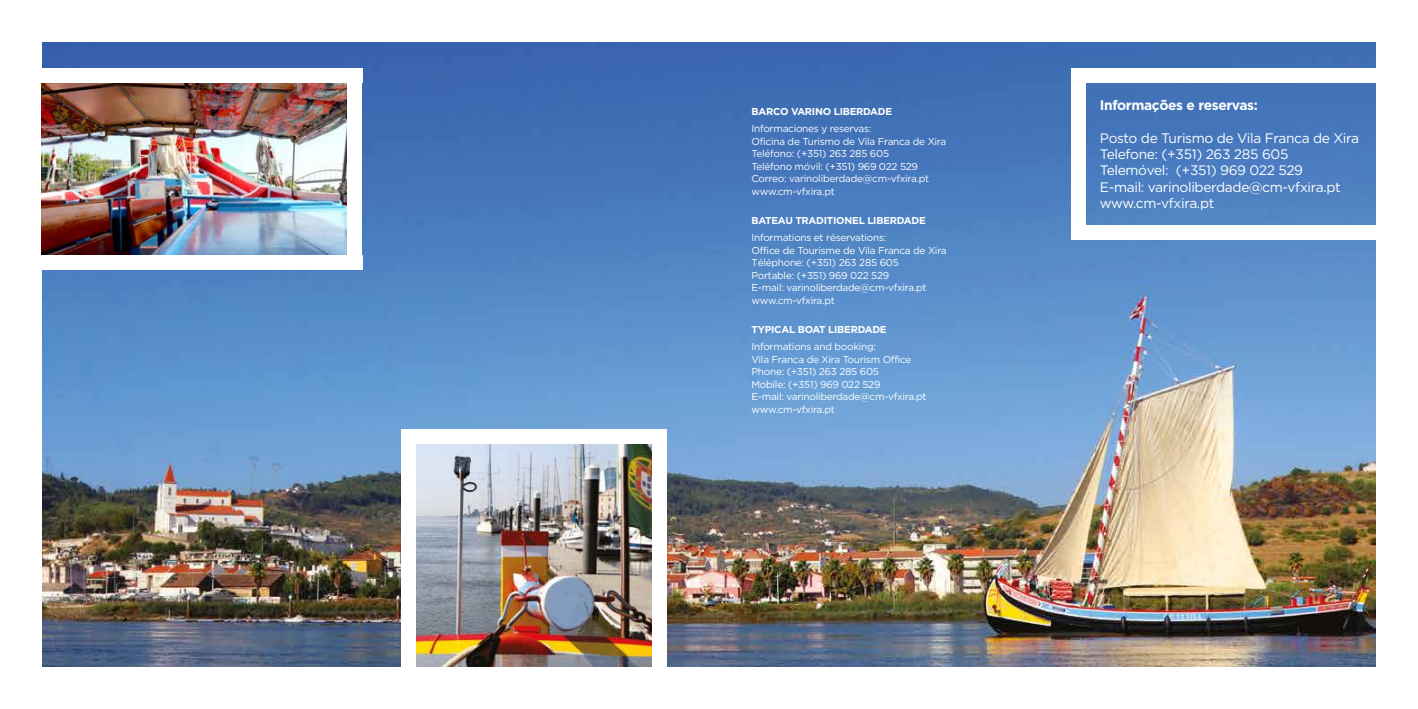
<style>
.page{position:relative;width:1418px;height:709px;background:#fff}
.page>*{position:absolute;margin:0;border:0;box-sizing:border-box;transform-origin:0 0}
.t1{font:13.75px/16.2px "Gotham";letter-spacing:-.025em;color:#fff}
.t2{font:700 13.75px "Gotham";letter-spacing:-.025em;color:#fff}
.t3{font:10px/12.5px "Gotham";letter-spacing:-.025em;color:#fff}
.t4{font:700 10px "Gotham";letter-spacing:-.025em;color:#fff}
</style>
<div class="page">
<img style="left:43px;top:43px;width:1332px;height:623px">
<img style="left:41px;top:82px;width:307px;height:174px">
<div style="left:348px;top:68px;width:14px;height:202px;background:#fff"></div>
<div style="left:0;top:68px;width:362px;height:14px;background:#fff"></div>
<img style="left:415px;top:443px;width:237px;height:223px">
<div style="left:0;top:256px;width:362px;height:14px;background:#fff"></div>
<div style="left:401px;top:429px;width:14px;height:237px;background:#fff"></div>
<div style="left:1070px;top:225px;width:347px;height:15px;background:#fff"></div>
<div style="left:1070px;top:68px;width:347px;height:14px;background:#fff"></div>
<div style="left:1070px;top:68px;width:15px;height:172px;background:#fff"></div>
<div style="left:652px;top:429px;width:14px;height:237px;background:#fff"></div>
<div style="left:401px;top:429px;width:265px;height:14px;background:#fff"></div>
<p class="t4" style="left:751px;top:105px;width:142px">BARCO VARINO LIBERDADE</p>
<p class="t3" style="left:751px;top:122px;width:196px">Informaciones y reservas:<br>Oficina de Turismo de Vila Franca de Xira<br>Teléfono: (+351) 263 285 605<br>Teléfono móvil: (+351) 969 022 529<br>Correo: varinoliberdade@cm-vfxira.pt www.cm-vfxira.pt</p>
<p class="t4" style="left:751px;top:214px;width:176px">BATEAU TRADITIONEL LIBERDADE</p>
<p class="t3" style="left:751px;top:231px;width:197px">Informations et réservations:<br>Office de Tourisme de Vila Franca de Xira<br>Téléphone: (+351) 263 285 605<br>Portable: (+351) 969 022 529<br>E-mail: varinoliberdade@cm-vfxira.pt www.cm-vfxira.pt</p>
<p class="t4" style="left:751px;top:323px;width:137px">TYPICAL BOAT LIBERDADE</p>
<p class="t3" style="left:751px;top:340px;width:177px">Informations and booking:<br>Vila Franca de Xira Tourism Office<br>Phone: (+351) 263 285 605<br>Mobile: (+351) 969 022 529<br>E-mail: varinoliberdade@cm-vfxira.pt www.cm-vfxira.pt</p>
<h1 class="t2" style="left:1099px;top:97px;width:159px">Informações e reservas:</h1>
<h1 class="t1" style="left:1099px;top:129px;width:261px">Posto de Turismo de Vila Franca de Xira<br>Telefone: (+351) 263 285 605<br>Telemóvel: (+351) 969 022 529<br>E-mail: varinoliberdade@cm-vfxira.pt www.cm-vfxira.pt</h1>
</div>
